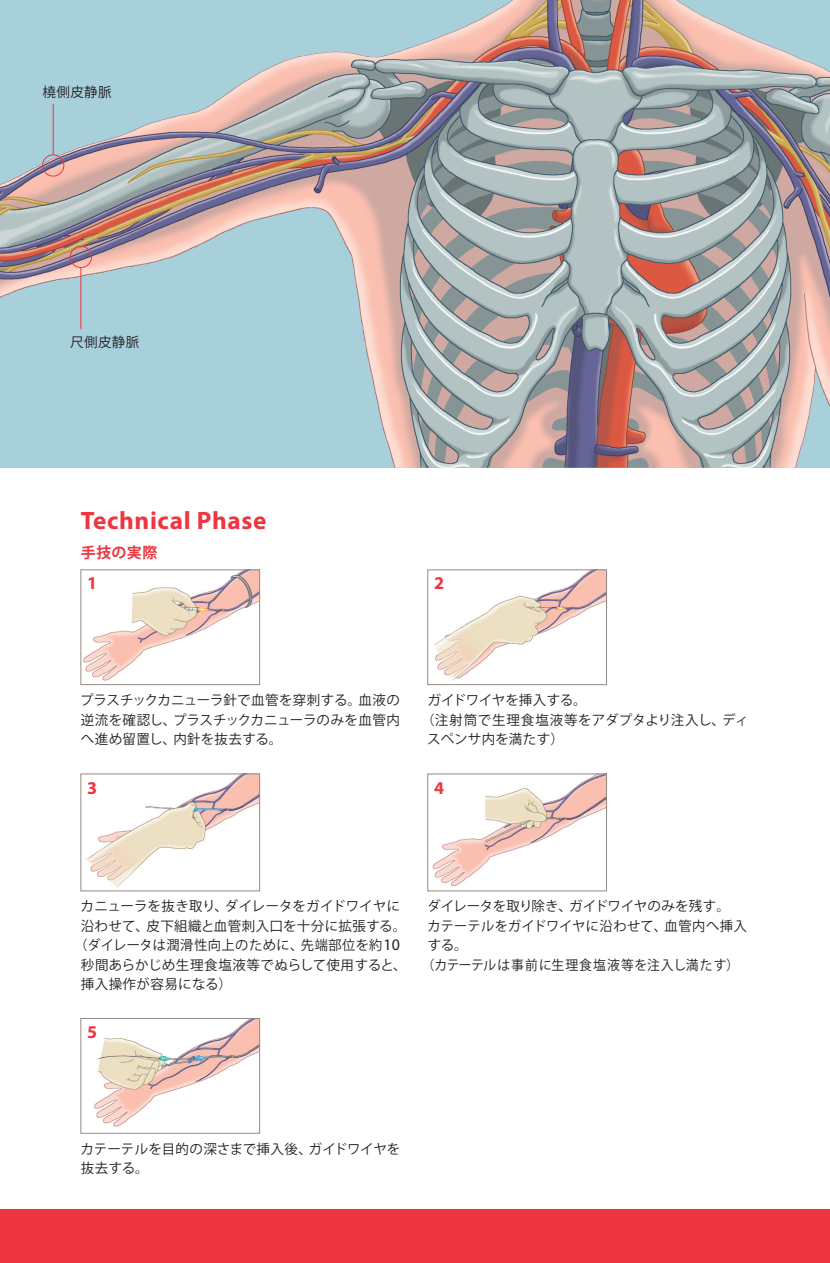
<style>
.page{position:relative;width:830px;height:1263px;background:#fff}
.page>*{position:absolute;margin:0;border:0;box-sizing:border-box;transform-origin:0 0}
.t1{font:700 25.2px "Myriad Pro";letter-spacing:.025em;color:#ee3640}
.t2{font:700 18px "Myriad Pro";color:#ee3640}
.t3{font:700 15px "Koz Go Pro";letter-spacing:.025em;color:#ee3640}
.t4{font:13.5px/19.5px "Koz Go Pro";letter-spacing:.02em;color:#231f20;text-align:justify}
.t5{font:13.5px "Koz Go Pro";letter-spacing:.04em;color:#231f20}
.t6{font:13.5px "Koz Go Pro";letter-spacing:.085em;color:#231f20}
.t7{font:13.5px "Koz Go Pro";color:#231f20}
.t8{font:13.5px "Koz Go Pro";letter-spacing:-.02em;color:#231f20}
.s1{font-family:"Myriad Pro";font-size:16.2px}
</style>
<div class="page">
<div style="left:0;top:1210px;width:829px;height:53px;background:#ee3640"></div>
<svg style="left:0;top:0;width:829px;height:468px;background:#aeb3b6"></svg>
<img style="left:280px;top:0;width:231px;height:63px">
<img style="left:83px;top:572px;width:175px;height:109px">
<div style="left:81px;top:570px;width:179px;height:115px;border:1px solid #938a84"></div>
<img style="left:434px;top:572px;width:170px;height:109px">
<div style="left:427px;top:570px;width:179px;height:115px;border:1px solid #938a84"></div>
<img style="left:86px;top:776px;width:172px;height:111px">
<div style="left:81px;top:774px;width:179px;height:117px;border:1px solid #938a84"></div>
<img style="left:432px;top:776px;width:172px;height:111px">
<div style="left:427px;top:774px;width:179px;height:117px;border:1px solid #938a84"></div>
<img style="left:94px;top:1020px;width:164px;height:107px">
<div style="left:81px;top:1018px;width:179px;height:115px;border:1px solid #938a84"></div>
<div style="left:42px;top:154px;width:22px;height:22px;border:1px solid #ee3640;border-radius:50%"></div>
<hr style="left:53px;top:104px;width:1px;height:51px;background:#ee3640">
<div style="left:70px;top:246px;width:22px;height:22px;border:1px solid #ee3640;border-radius:50%"></div>
<hr style="left:80px;top:267px;width:1px;height:62px;background:#ee3640">
<p class="t4" style="left:43px;top:83px;width:71px">橈側皮静脈</p>
<p class="t4" style="left:70px;top:333px;width:71px">尺側皮静脈</p>
<h1 class="t1" style="left:81px;top:504px;width:187px">Technical Phase</h1>
<p class="t3" style="left:81px;top:542px;width:78px">手技の実際</p>
<h2 class="t2" style="left:87px;top:572px;width:11px">1</h2>
<h2 class="t2" style="left:434px;top:572px;width:11px">2</h2>
<p class="t4" style="left:80px;top:691px;width:321px">プラスチックカニューラ針で血管を穿刺する。血液の逆流を確認し、プラスチックカニューラのみを血管内へ進め留置し、内針を抜去する。</p>
<p class="t8" style="left:427px;top:691px;width:161px">ガイドワイヤを挿入する。</p>
<p class="t5" style="left:421px;top:711px;width:329px">（注射筒で生理食塩液等をアダプタより注入し、ディ</p>
<p class="t4" style="left:427px;top:730px;width:138px">スペンサ内を満たす）</p>
<h2 class="t2" style="left:87px;top:776px;width:11px">3</h2>
<h2 class="t2" style="left:434px;top:776px;width:11px">4</h2>
<p class="t7" style="left:80px;top:897px;width:321px">カニューラを抜き取り、ダイレータをガイドワイヤに</p>
<p class="t4" style="left:81px;top:916px;width:326px">沿わせて、皮下組織と血管刺入口を十分に拡張する。</p>
<p class="t5" style="left:74px;top:936px;width:327px">（ダイレータは潤滑性向上のために、先端部位を約<span class="s1">10</span></p>
<p class="t4" style="left:81px;top:955px;width:327px">秒間あらかじめ生理食塩液等でぬらして使用すると、</p>
<p class="t4" style="left:81px;top:975px;width:153px">挿入操作が容易になる）</p>
<h2 class="t2" style="left:87px;top:1020px;width:11px">5</h2>
<p class="t4" style="left:427px;top:897px;width:304px">ダイレータを取り除き、ガイドワイヤのみを残す。</p>
<p class="t4" style="left:427px;top:916px;width:321px">カテーテルをガイドワイヤに沿わせて、血管内へ挿入</p>
<p class="t4" style="left:427px;top:936px;width:41px">する。</p>
<p class="t6" style="left:421px;top:956px;width:320px">（カテーテルは事前に生理食塩液等を注入し満たす）</p>
<p class="t4" style="left:80px;top:1139px;width:321px">カテーテルを目的の深さまで挿入後、ガイドワイヤを抜去する。</p>
</div>
